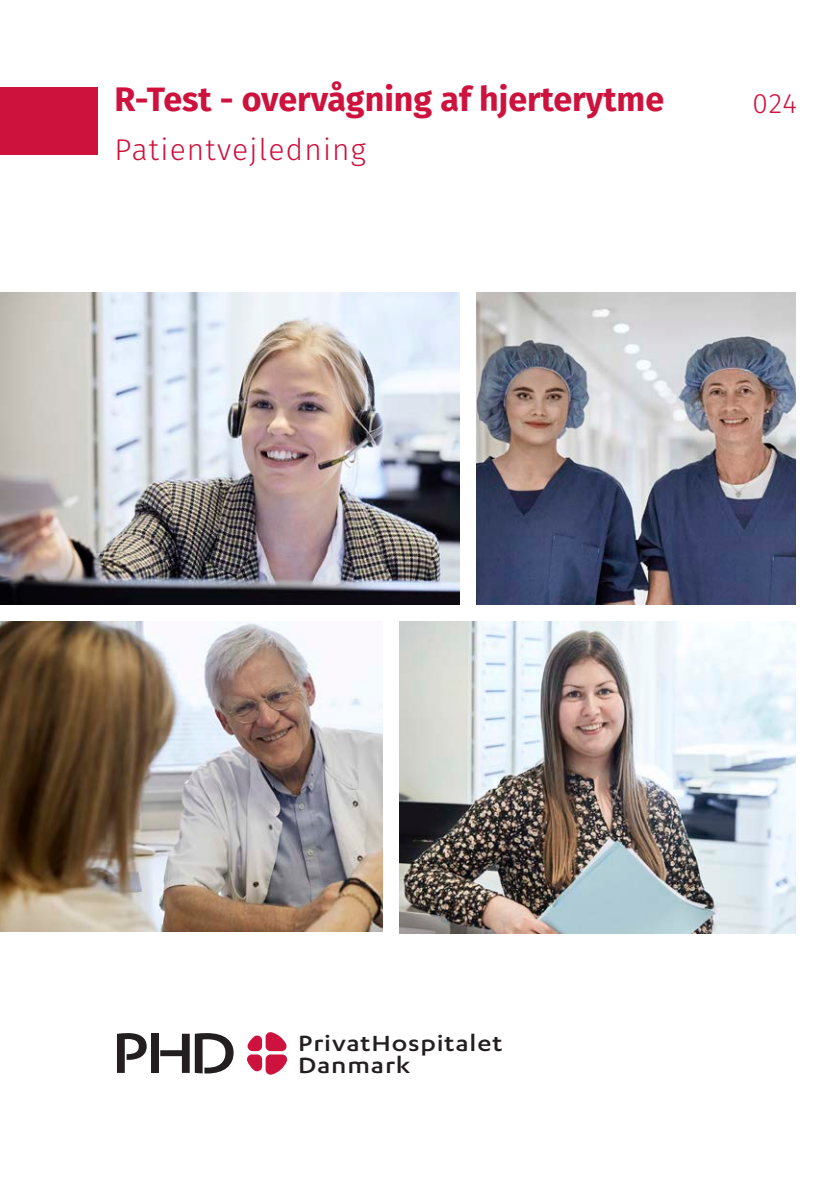
<style>
.page{position:relative;width:840px;height:1191px;background:#fff}
.page>*{position:absolute;margin:0;border:0;box-sizing:border-box;transform-origin:0 0}
.t1{font:700 34px "Fira Sans";color:#cd123d}
.t2{font:300 30px "Fira Sans";letter-spacing:.04em;color:#cd123d}
.t3{font:300 28px "Fira Sans";color:#cd123d}
.t4{font:500 25.4px/21.6px "Karbon";letter-spacing:.03em;color:#231f20;scale:1.16 1}
</style>
<div class="page">
<svg style="left:247px;top:1032px;width:41px;height:43px"></svg>
<svg style="left:117px;top:1033px;width:30px;height:40px"></svg>
<div style="left:150px;top:1033px;width:8px;height:40px;background:#231f20"></div>
<svg style="left:160px;top:1033px;width:73px;height:40px"></svg>
<div style="left:0;top:87px;width:98px;height:67px;background:#cd123d"></div>
<img style="left:0;top:292px;width:459px;height:312px">
<img style="left:0;top:621px;width:382px;height:311px">
<img style="left:476px;top:292px;width:319px;height:312px">
<img style="left:399px;top:621px;width:396px;height:312px">
<p class="t1" style="left:115px;top:70px;width:550px">R-Test - overvågning af hjerterytme</p>
<p class="t2" style="left:115px;top:128px;width:253px">Patientvejledning</p>
<p class="t3" style="left:752px;top:83px;width:46px">024</p>
<p class="t4" style="left:298px;top:1031px;width:177px">PrivatHospitalet<br>Danmark</p>
</div>
